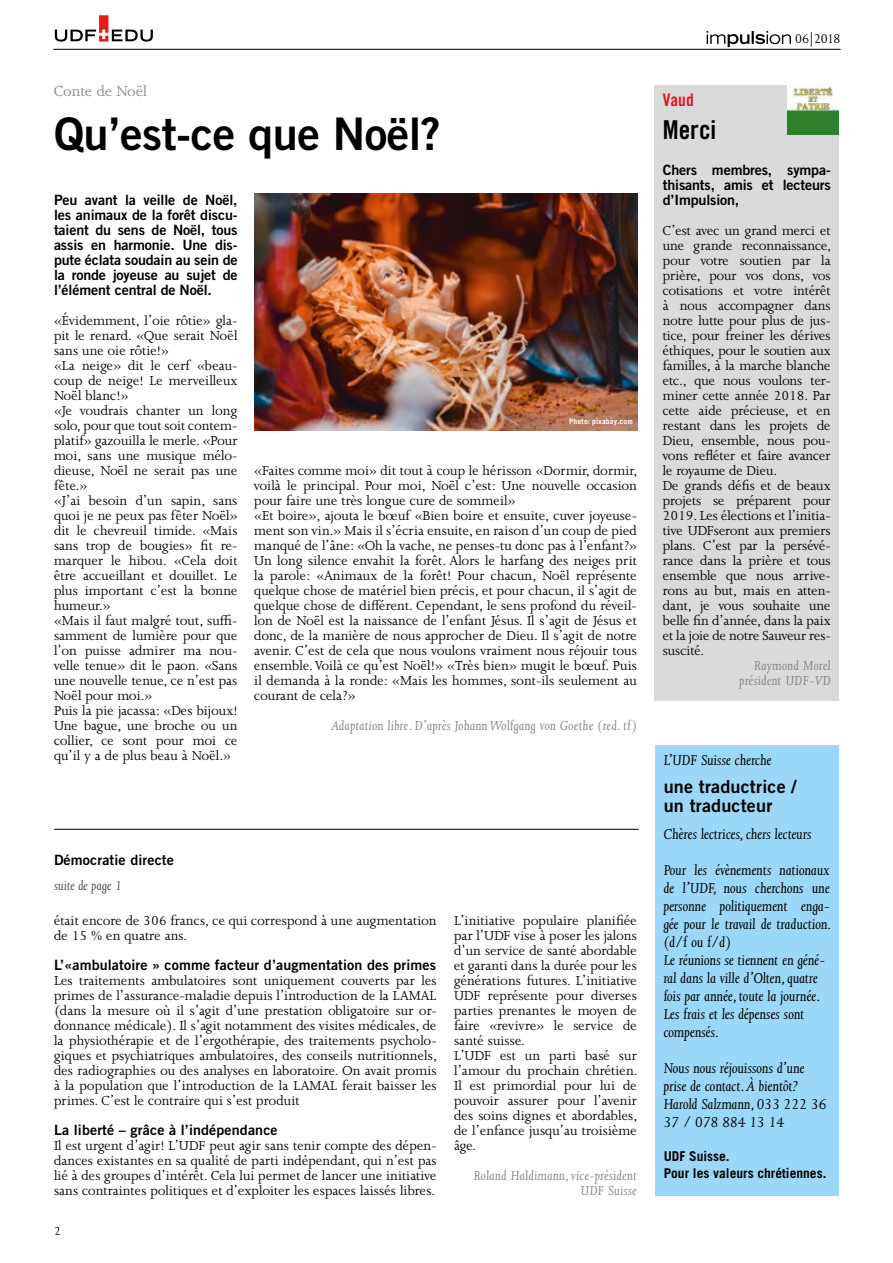
<style>
.page{position:relative;width:893px;height:1263px;background:#fff}
.page>*{position:absolute;margin:0;border:0;box-sizing:border-box;transform-origin:0 0}
.t1{font:45px "Trade Gothic LT Std Bd 2";letter-spacing:-.01em;color:#000}
.t2{font:25.95px "Trade Gothic LT Std Bd Cn 20";color:#000}
.t3{font:18px/19.5px "Trade Gothic LT Std Bd 2";letter-spacing:.01em;color:#000}
.t4{font:17.4px "Trade Gothic LT Std Bd Cn 20";color:#e1151c}
.t5{font:16.65px "Joanna MT Std";color:#888887}
.t6{font:italic 16.5px/18px "Joanna MT Std";color:#000}
.t7{font:15px/15px "Joanna MT Std";color:#000}
.t8{font:italic 15px/15px "Joanna MT Std";letter-spacing:.02em;color:#888887;text-align:right}
.t9{font:italic 15px "Joanna MT Std";letter-spacing:-.005em;color:#525251}
.t10{font:14.55px "Joanna MT Std";letter-spacing:-.075em;color:#000}
.t11{font:14.25px/15px "Trade Gothic LT Std Bd 2";letter-spacing:-.01em;color:#000;text-align:justify}
.t12{font:14.25px "Trade Gothic LT Std Bd 2";letter-spacing:.01em;color:#000}
.t13{font:700 13.5px/16.5px "Trade Gothic LT Std";color:#000}
.t14{font:13.35px "Joanna MT Std";color:#000}
.t15{font:700 7.5px "Trade Gothic LT Std";letter-spacing:.03em;color:#fff}
</style>
<div class="page">
<svg style="left:54px;top:15px;width:99px;height:27px"></svg>
<svg style="left:706px;top:31px;width:85px;height:16px"></svg>
<hr style="left:53px;top:49px;width:788px;height:1px;background:#000">
<div style="left:655px;top:745px;width:183px;height:450px;background:#9bd7f7"></div>
<hr style="left:54px;top:829px;width:585px;height:1px;background:#000">
<img style="left:254px;top:194px;width:383px;height:236px">
<div style="left:655px;top:85px;width:184px;height:615px;background:#dadada"></div>
<img style="left:787px;top:85px;width:52px;height:49px">
<p class="t5" style="left:54px;top:82px;width:95px">Conte de Noël</p>
<h1 class="t1" style="left:54px;top:106px;width:388px">Qu’est-ce que Noël?</h1>
<p class="t11" style="left:54px;top:192px;width:185px">Peu avant la veille de Noël, les animaux de la forêt discu&shy;taient du sens de Noël, tous assis en harmonie. Une dis&shy;pute éclata soudain au sein de la ronde joyeuse au sujet de l’élément central de Noël.</p>
<p class="t7" style="left:54px;top:313px;width:185px">«Évidemment, l’oie rôtie» gla&shy;pit le renard. «Que serait Noël sans une oie rôtie!»<br>«La neige» dit le cerf «beau&shy;coup de neige! Le merveilleux<br>Noël blanc!»<br>«Je voudrais chanter un long solo, pour que tout soit contem&shy;platif» gazouilla le merle. «Pour moi, sans une musique mélo&shy;dieuse, Noël ne serait pas une fête.»<br>«J’ai besoin d’un sapin, sans quoi je ne peux pas fêter Noël» dit le chevreuil timide. «Mais sans trop de bougies» fit re&shy;marquer le hibou. «Cela doit être accueillant et douillet. Le plus important c’est la bonne humeur.»<br>«Mais il faut malgré tout, suffi&shy;samment de lumière pour que l’on puisse admirer ma nou&shy;velle tenue» dit le paon. «Sans une nouvelle tenue, ce n’est pas<br>Noël pour moi.»<br>Puis la pie jacassa: «Des bijoux!<br>Une bague, une broche ou un collier, ce sont pour moi ce qu’il y a de plus beau à Noël.»</p>
<p class="t15" style="left:569px;top:417px;width:65px">Photo: pixabay.com</p>
<p class="t7" style="left:254px;top:463px;width:385px">«Faites comme moi» dit tout à coup le hérisson «Dormir, dormir, voilà le principal. Pour moi, Noël c’est: Une nouvelle occasion pour faire une très longue cure de sommeil»<br>«Et boire», ajouta le bœuf «Bien boire et ensuite, cuver joyeuse&shy;ment son vin.» Mais il s’écria ensuite, en raison d’un coup de pied manqué de l’âne: «Oh la vache, ne penses-tu donc pas à l’enfant?» Un long silence envahit la forêt. Alors le harfang des neiges prit la parole: «Animaux de la forêt! Pour chacun, Noël représente quelque chose de matériel bien précis, et pour chacun, il s’agit de quelque chose de différent. Cependant, le sens profond du réveil&shy;lon de Noël est la naissance de l’enfant Jésus. Il s’agit de Jésus et donc, de la manière de nous approcher de Dieu. Il s’agit de notre avenir. C’est de cela que nous voulons vraiment nous réjouir tous ensemble. Voilà ce qu’est Noël!» «Très bien» mugit le bœuf. Puis il demanda à la ronde: «Mais les hommes, sont-ils seulement au courant de cela?»</p>
<p class="t8" style="left:331px;top:718px;width:307px">Adaptation libre. D’après Johann Wolfgang von Goethe (red. tf)</p>
<p class="t12" style="left:54px;top:851px;width:121px">Démocratie directe</p>
<p class="t9" style="left:54px;top:877px;width:69px">suite de page 1</p>
<p class="t7" style="left:54px;top:913px;width:384px">était encore de 306 francs, ce qui correspond à une augmentation de 15 % en quatre ans.</p>
<p class="t12" style="left:54px;top:956px;width:384px">L’«ambulatoire » comme facteur d’augmentation des primes</p>
<p class="t7" style="left:54px;top:973px;width:385px;text-align:justify">Les traitements ambulatoires sont uniquement couverts par les primes de l’assurance-maladie depuis l’introduction de la LAMAL (dans la mesure où il s’agit d’une prestation obligatoire sur or&shy;donnance médicale). Il s’agit notamment des visites médicales, de la physiothérapie et de l’ergothérapie, des traitements psycholo&shy;giques et psychiatriques ambulatoires, des conseils nutritionnels, des radiographies ou des analyses en laboratoire. On avait promis à la population que l’introduction de la LAMAL ferait baisser les primes. C’est le contraire qui s’est produit</p>
<p class="t12" style="left:54px;top:1121px;width:225px">La liberté – grâce à l’indépendance</p>
<p class="t7" style="left:54px;top:1138px;width:384px;text-align:justify">Il est urgent d’agir! L’UDF peut agir sans tenir compte des dépen&shy;dances existantes en sa qualité de parti indépendant, qui n’est pas lié à des groupes d’intérêt. Cela lui permet de lancer une initiative sans contraintes politiques et d’exploiter les espaces laissés libres.</p>
<p class="t14" style="left:54px;top:1224px;width:8px">2</p>
<p class="t7" style="left:454px;top:913px;width:185px">L’initiative populaire planifiée par l’UDF vise à poser les jalons d’un service de santé abordable et garanti dans la durée pour les générations futures. L’initiative<br>UDF représente pour diverses parties prenantes le moyen de faire «revivre» le service de santé suisse.<br>L’UDF est un parti basé sur l’amour du prochain chrétien.<br>Il est primordial pour lui de pouvoir assurer pour l’avenir des soins dignes et abordables, de l’enfance jusqu’au troisième âge.</p>
<p class="t8" style="left:474px;top:1168px;width:165px">Roland Haldimann, vice-président<br>UDF Suisse</p>
<p class="t10" style="left:795px;top:31px;width:47px">06|2018</p>
<p class="t4" style="left:663px;top:89px;width:32px">Vaud</p>
<h2 class="t2" style="left:663px;top:114px;width:55px">Merci</h2>
<p class="t11" style="left:663px;top:162px;width:169px">Chers membres, sympa&shy;thisants, amis et lecteurs d’Impulsion,</p>
<p class="t7" style="left:663px;top:223px;width:170px">C’est avec un grand merci et une grande reconnaissance, pour votre soutien par la prière, pour vos dons, vos cotisations et votre intérêt à nous accompagner dans notre lutte pour plus de jus&shy;tice, pour freiner les dérives éthiques, pour le soutien aux familles, à la marche blanche etc., que nous voulons ter&shy;miner cette année 2018. Par cette aide précieuse, et en restant dans les projets de<br>Dieu, ensemble, nous pou&shy;vons refléter et faire avancer le royaume de Dieu.<br>De grands défis et de beaux projets se préparent pour<br>2019. Les élections et l’initia&shy;tive UDFseront aux premiers plans. C’est par la persévé&shy;rance dans la prière et tous ensemble que nous arrive&shy;rons au but, mais en atten&shy;dant, je vous souhaite une belle fin d’année, dans la paix et la joie de notre Sauveur res&shy;suscité.</p>
<p class="t8" style="left:740px;top:658px;width:93px">Raymond Morel président UDF-VD</p>
<p class="t6" style="left:664px;top:751px;width:110px">L’UDF Suisse cherche</p>
<p class="t3" style="left:664px;top:776px;width:134px">une traductrice / un traducteur</p>
<p class="t6" style="left:664px;top:816px;width:168px;line-height:36px">Chères lectrices, chers lecteurs<br>Pour les évènements nationaux</p>
<p class="t6" style="left:664px;top:879px;width:169px">de l’UDF, nous cherchons une personne politiquement enga&shy;gée pour le travail de traduction. (d/f ou f/d)<br>Le réunions se tiennent en géné&shy;ral dans la ville d’Olten, quatre fois par année, toute la journée.<br>Les frais et les dépenses sont compensés.</p>
<p class="t6" style="left:664px;top:1059px;width:164px">Nous nous réjouissons d’une prise de contact. À bientôt?<br>Harold Salzmann, 033 222 36<br>37 / 078 884 13 14</p>
<p class="t13" style="left:664px;top:1148px;width:164px">UDF Suisse.<br>Pour les valeurs chrétiennes.</p>
</div>
